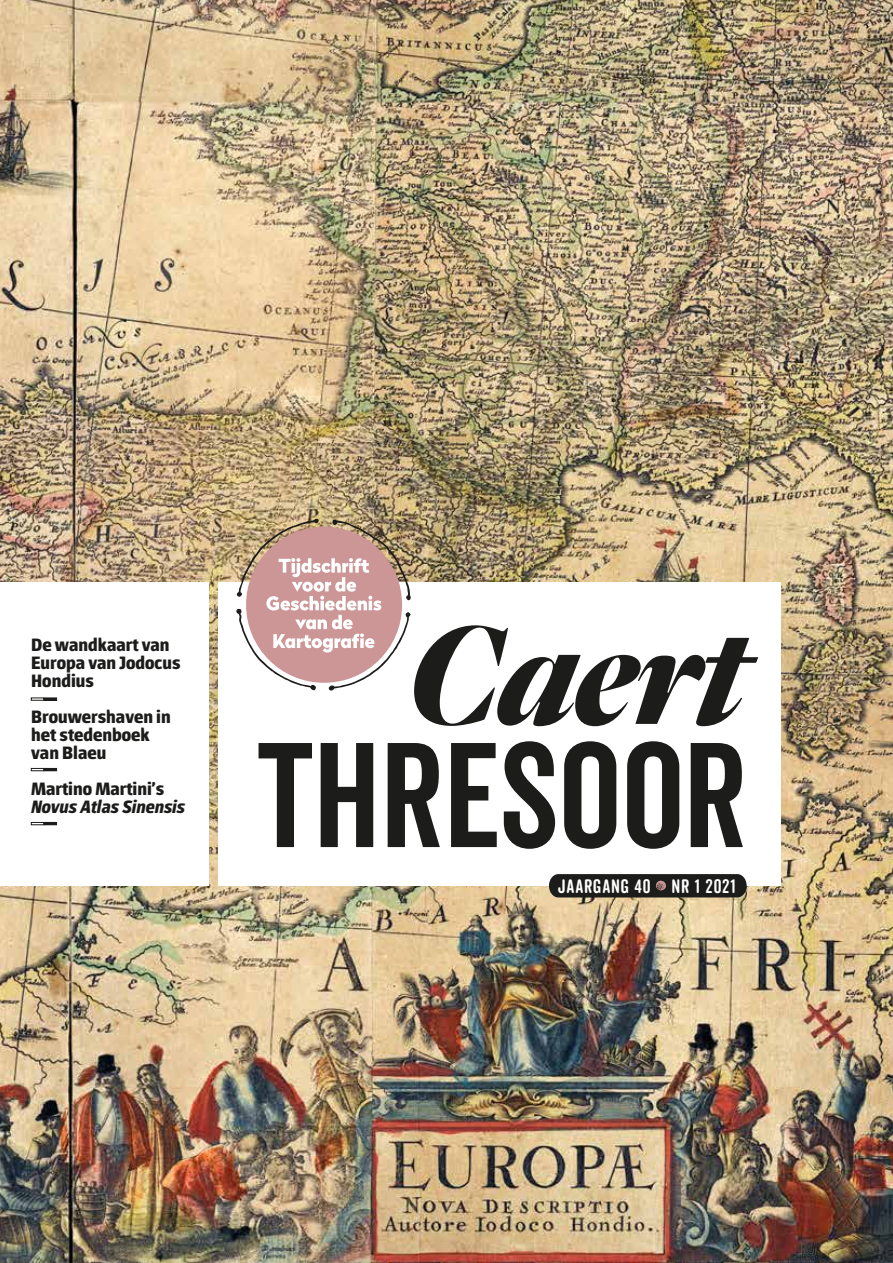
<style>
.page{position:relative;width:893px;height:1263px;background:#fff}
.page>*{position:absolute;margin:0;border:0;box-sizing:border-box;transform-origin:0 0}
.t1{font:18.9px "Veneer Clean Round";letter-spacing:.04em;color:#fff}
.t2{font:700 18px/18px "Chaco";color:#1c1c1b}
.t3{font:italic 700 18px "Chaco";color:#1c1c1b}
</style>
<div class="page">
<img style="left:0;top:0;width:893px;height:1263px">
<div style="left:0;top:583px;width:208px;height:303px;background:#fff"></div>
<div style="left:218px;top:583px;width:563px;height:303px;background:#fff"></div>
<svg style="left:259px;top:741px;width:484px;height:108px;fill:#242423"></svg>
<svg style="left:236px;top:518px;width:522px;height:208px"></svg>
<svg style="left:31px;top:698px;width:26px;height:2px"></svg>
<svg style="left:31px;top:768px;width:26px;height:3px"></svg>
<svg style="left:31px;top:822px;width:26px;height:3px"></svg>
<svg style="left:549px;top:874px;width:198px;height:23px;background:#232221"></svg>
<p class="t2" style="left:31px;top:637px;width:151px">De wandkaart van<br>Europa van Jodocus<br>Hondius</p>
<p class="t2" style="left:31px;top:709px;width:141px">Brouwershaven in het stedenboek van Blaeu</p>
<p class="t2" style="left:31px;top:781px;width:135px">Martino Martini’s</p>
<p class="t3" style="left:31px;top:798px;width:155px">Novus Atlas Sinensis</p>
<p class="t1" style="left:558px;top:874px;width:179px">JAARGANG 40 NR 1 2021</p>
</div>
